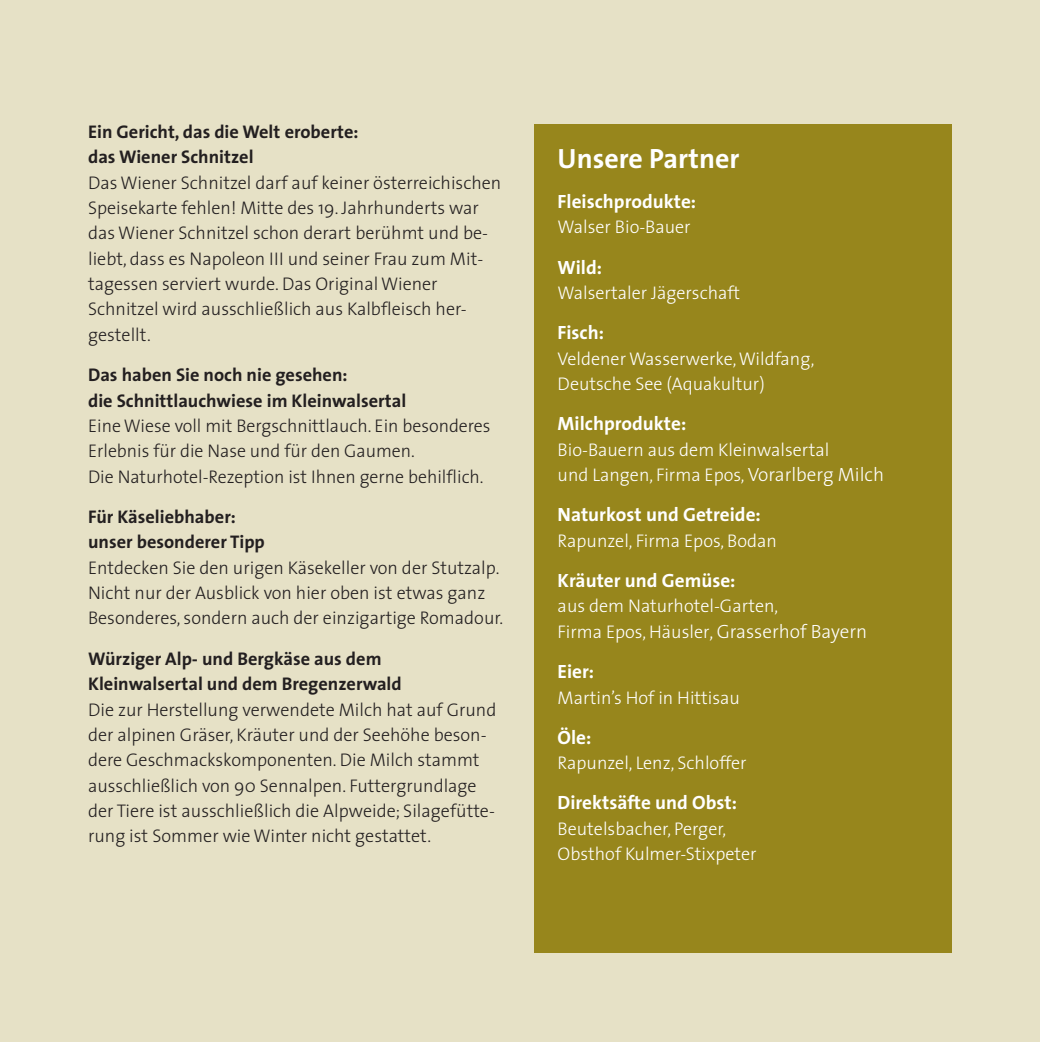
<style>
.page{position:relative;width:1040px;height:1042px;background:#fff}
.page>*{position:absolute;margin:0;border:0;box-sizing:border-box;transform-origin:0 0}
.t1{font:700 28px "The Sans";color:#fff}
.t2{font:700 19.25px "The Sans";color:#fff}
.t3{font:300 18.38px/25.4px "The Sans";color:#231f20}
.t4{font:300 18.38px/25.4px "The Sans";color:#fff}
.t5{font:700 18.38px/25.4px "The Sans";color:#231f20}
.s1{font-size:19.25px}
</style>
<div class="page">
<div style="left:0;top:0;width:1039px;height:1042px;background:#e6e1c6"></div>
<div style="left:534px;top:124px;width:417px;height:828px;background:#97861c"></div>
<p class="t5" style="left:88px;top:120px;width:272px">Ein Gericht, das die Welt eroberte: das Wiener Schnitzel</p>
<p class="t3" style="left:88px;top:171px;width:414px">Das Wiener Schnitzel darf auf keiner österreichi schen Speisekarte fehlen! Mitte des 19. Jahrhunderts war das Wiener Schnitzel schon derart berühmt und be&shy;liebt, dass es Napoleon III und seiner Frau zum Mit&shy;tagessen serviert wurde. Das Original Wiener Schnitzel wird ausschließlich aus Kalbfleisch her&shy;gestellt.</p>
<p class="t5" style="left:88px;top:364px;width:320px">Das haben Sie noch nie gesehen:<br>die Schnittlauchwiese im Kleinwalsertal</p>
<p class="t3" style="left:88px;top:414px;width:404px">Eine Wiese voll mit Bergschnittlauch. Ein besonderes<br>Erlebnis für die Nase und für den Gaumen.<br>Die Naturhotel- Rezeption ist Ihnen gerne behilflich.</p>
<p class="t5" style="left:88px;top:505px;width:178px">Für Käseliebhaber: unser besonderer Tipp</p>
<p class="t3" style="left:88px;top:556px;width:416px">Entdecken Sie den urigen Käsekeller von der Stutzalp.<br>Nicht nur der Ausblick von hier oben ist etwas ganz<br>Besonderes, sondern auch der einzig artige Romadour.</p>
<p class="t5" style="left:88px;top:647px;width:315px">Würziger Alp- und Bergkäse aus dem<br>Kleinwalsertal und dem Bregenzerwald</p>
<p class="t3" style="left:88px;top:698px;width:410px">Die zur Herstellung verwendete Milch hat auf Grund der alpinen Gräser, Kräuter und der Seehöhe beson&shy;dere Geschmackskomponenten. Die Milch stammt ausschließlich von 90 Sennalpen. Futtergrundlage der Tiere ist aus schließ lich die Alpweide; Silagefütte&shy;rung ist Sommer wie Winter nicht ge stattet.</p>
<h1 class="t1" style="left:557px;top:146px;width:183px">Unsere Partner</h1>
<p class="t2" style="left:557px;top:193px;width:140px">Fleischprodukte:</p>
<p class="t4" style="left:557px;top:216px;width:134px">Walser Bio-Bauer</p>
<p class="t2" style="left:557px;top:259px;width:46px">Wild:</p>
<p class="t4" style="left:557px;top:282px;width:184px">Walsertaler Jägerschaft</p>
<p class="t2" style="left:557px;top:324px;width:48px">Fisch:</p>
<p class="t4" style="left:557px;top:347px;width:258px">Veldener Wasserwerke, Wildfang,<br>Deutsche See (Aquakultur)</p>
<p class="t2" style="left:557px;top:415px;width:130px">Milchprodukte:</p>
<p class="t4" style="left:557px;top:438px;width:328px">Bio-Bauern aus dem Kleinwalsertal<br>und Langen, Firma Epos, <span class="s1">Vorarlberg Milch</span></p>
<p class="t2" style="left:557px;top:506px;width:205px">Naturkost und Getreide:</p>
<p class="t4" style="left:557px;top:529px;width:221px">Rapunzel, Firma Epos, Bodan</p>
<p class="t2" style="left:557px;top:572px;width:179px">Kräuter und Gemüse:</p>
<p class="t4" style="left:557px;top:595px;width:311px">aus dem Naturhotel-Garten,<br>Firma Epos, Häusler<span class="s1">, Grasserhof Bayern</span></p>
<p class="t2" style="left:557px;top:663px;width:38px">Eier:</p>
<p class="t4" style="left:557px;top:686px;width:184px">Martin’s Hof in Hittisau</p>
<p class="t2" style="left:557px;top:729px;width:35px">Öle:</p>
<p class="t4" style="left:557px;top:752px;width:190px">Rapunzel, Lenz, Schloffer</p>
<p class="t2" style="left:557px;top:794px;width:181px">Direktsäfte und Obst:</p>
<p class="t4" style="left:557px;top:817px;width:200px">Beutelsbacher, Perger,<br>Obsthof Kulmer-Stixpeter</p>
</div>
